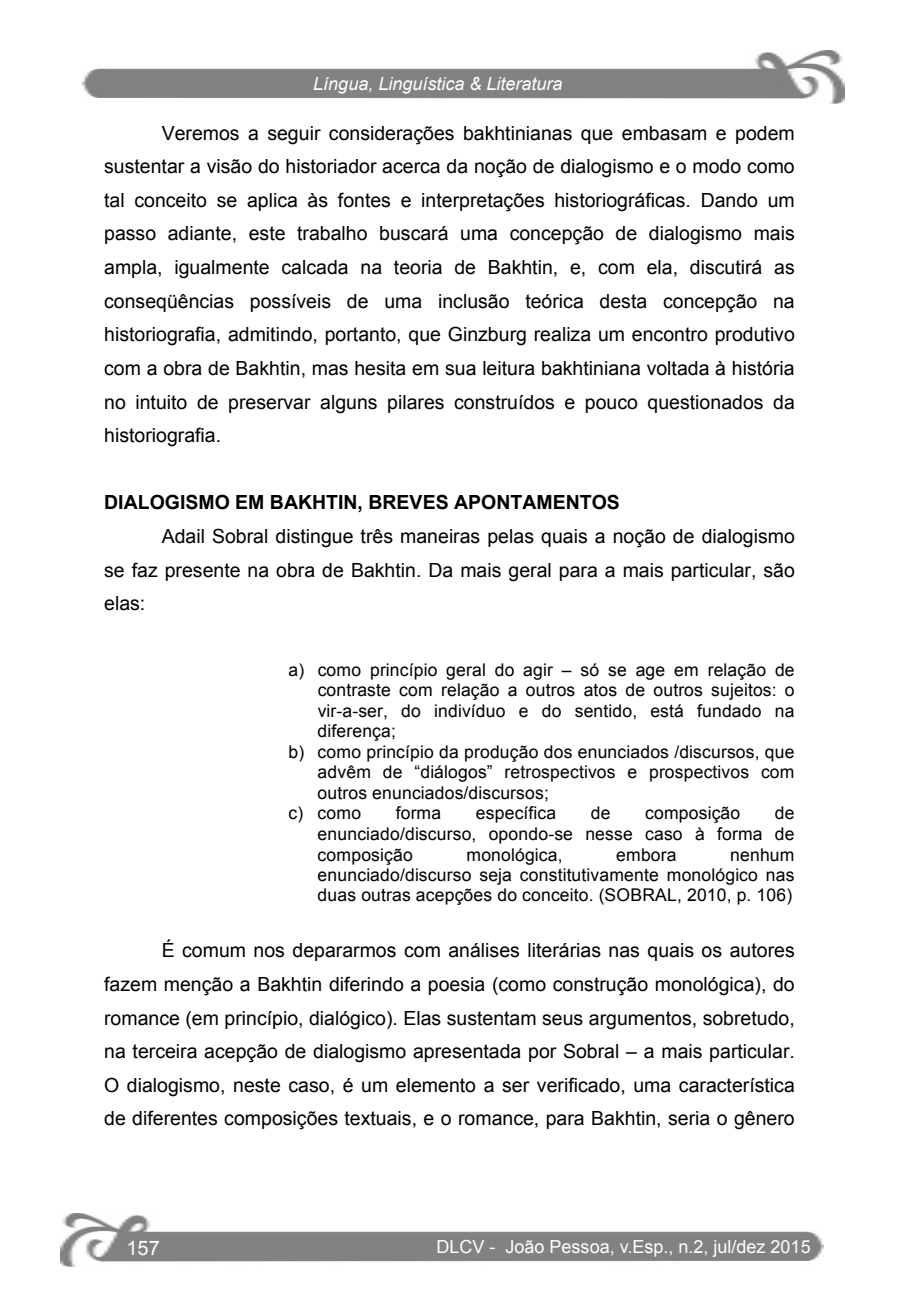
<style>
.page{position:relative;width:908px;height:1304px;background:#fff}
.page>*{position:absolute;margin:0;border:0;box-sizing:border-box;transform-origin:0 0}
.t1{font:20px "Arial";color:#fff}
.t2{font:19.4px/33.6px "Arial";color:#000;text-align:justify}
.t3{font:700 19.4px "Arial";color:#000}
.t4{font:18px "Arial";color:#fff}
.t5{font:italic 18px "Arial";color:#fff}
.t6{font:17.6px/20.6px "Arial";letter-spacing:.01em;color:#000;text-align:justify}
</style>
<div class="page">
<img style="left:60px;top:1214px;width:763px;height:53px">
<img style="left:82px;top:51px;width:761px;height:53px">
<p class="t5" style="left:313px;top:72px;width:251px">Língua, Linguística &amp; Literatura</p>
<p class="t2" style="left:104px;top:116px;width:692px;text-indent:57px">Veremos a seguir considerações bakhtinianas que embasam e podem sustentar a visão do historiador acerca da noção de dialogismo e o modo como tal conceito se aplica às fontes e interpretações historiográficas. Dando um passo adiante, este trabalho buscará uma concepção de dialogismo mais ampla, igualmente calcada na teoria de Bakhtin, e, com ela, discutirá as conseqüências possíveis de uma inclusão teórica desta concepção na historiografia, admitindo, portanto, que Ginzburg realiza um encontro produtivo com a obra de Bakhtin, mas hesita em sua leitura bakhtiniana voltada à história no intuito de preservar alguns pilares construídos e pouco questionados da historiografia.</p>
<p class="t3" style="left:104px;top:489px;width:517px">DIALOGISMO EM BAKHTIN, BREVES APONTAMENTOS</p>
<p class="t2" style="left:162px;top:520px;width:634px">Adail Sobral distingue três maneiras pelas quais a noção de dialogismo</p>
<p class="t2" style="left:104px;top:553px;width:692px">se faz presente na obra de Bakhtin. Da mais geral para a mais particular, são</p>
<p class="t2" style="left:104px;top:587px;width:43px">elas:</p>
<p class="t6" style="left:288px;top:660px;width:507px">a) como princípio geral do agir – só se age em relação de</p>
<p class="t6" style="left:317px;top:680px;width:478px">contraste com relação a outros atos de outros sujeitos: o</p>
<p class="t6" style="left:317px;top:700px;width:478px">vir-a-ser, do indivíduo e do sentido, está fundado na</p>
<p class="t6" style="left:317px;top:721px;width:80px">diferença;</p>
<p class="t6" style="left:288px;top:741px;width:507px">b) como princípio da produção dos enunciados /discursos, que</p>
<p class="t6" style="left:317px;top:762px;width:478px">advêm de “diálogos” retrospectivos e prospectivos com</p>
<p class="t6" style="left:317px;top:783px;width:233px">outros enunciados/discursos;</p>
<p class="t6" style="left:288px;top:803px;width:74px">c) como</p>
<p class="t6" style="left:395px;top:803px;width:47px">forma</p>
<p class="t6" style="left:475px;top:803px;width:82px">específica</p>
<p class="t6" style="left:590px;top:803px;width:21px">de</p>
<p class="t6" style="left:645px;top:803px;width:97px">composição</p>
<p class="t6" style="left:317px;top:803px;width:478px;text-indent:457px">de enunciado/discurso, opondo-se nesse caso à forma de composição</p>
<p class="t6" style="left:466px;top:844px;width:98px">monológica,</p>
<p class="t6" style="left:616px;top:844px;width:62px">embora</p>
<p class="t6" style="left:317px;top:844px;width:478px;text-indent:412px">nenhum enunciado/discurso seja constitutivamente monológico nas duas outras acepções do conceito. (SOBRAL, 2010, p. 106)</p>
<p class="t2" style="left:104px;top:934px;width:692px;text-indent:57px">É comum nos depararmos com análises literárias nas quais os autores fazem menção a Bakhtin diferindo a poesia (como construção monológica), do romance (em princípio, dialógico). Elas sustentam seus argumentos, sobretudo, na terceira acepção de dialogismo apresentada por Sobral – a mais particular.<br>O dialogismo, neste caso, é um elemento a ser verificado, uma característica de diferentes composições textuais, e o romance, para Bakhtin, seria o gênero</p>
<p class="t1" style="left:126px;top:1234px;width:35px">157</p>
<p class="t4" style="left:436px;top:1235px;width:375px">DLCV - João Pessoa, v.Esp., n.2, jul/dez 2015</p>
</div>
